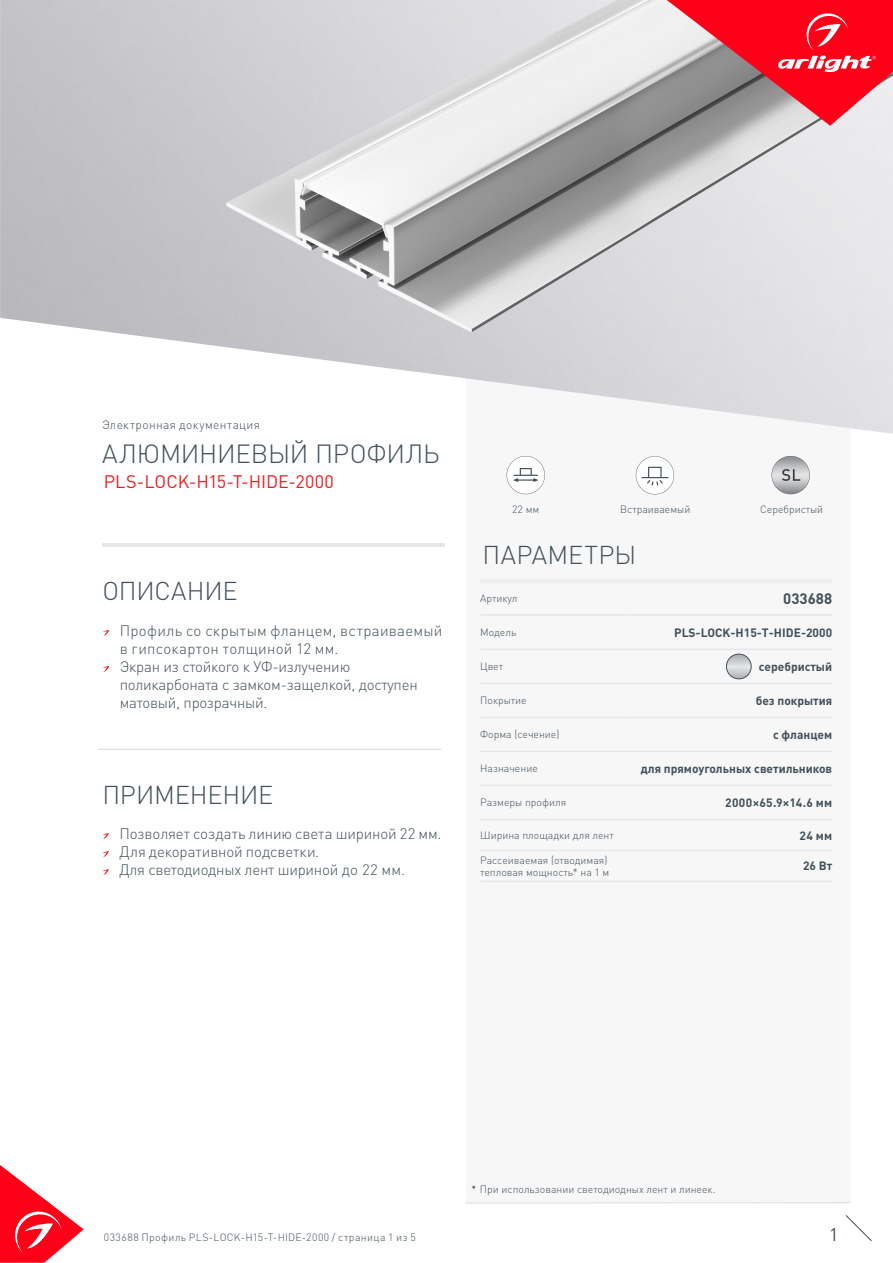
<style>
.page{position:relative;width:893px;height:1263px;background:#fff}
.page>*{position:absolute;margin:0;border:0;box-sizing:border-box;transform-origin:0 0}
.t1{font:300 25.95px "DIN Pro";letter-spacing:-.01em;color:#425159}
.t2{font:300 25.5px "DIN Pro";letter-spacing:-.005em;color:#425159}
.t3{font:300 25.5px "DIN Pro";letter-spacing:.015em;color:#425159}
.t4{font:18px "DIN Pro";letter-spacing:-.005em;color:#ee1d23}
.t5{font:18px "DIN Pro";color:#425159}
.t6{font:300 15px/18px "DIN Pro";letter-spacing:-.01em;color:#425159}
.t7{font:300 15px/18px "DIN Pro";letter-spacing:.02em;color:#425159}
.t8{font:700 15px "DIN Pro";color:#425159}
.t9{font:700 12px "DIN Pro";color:#425159}
.t10{font:300 12px "DIN Pro";letter-spacing:.03em;color:#425159}
.t11{font:700 12px "DIN Pro";letter-spacing:.02em;color:#425159}
.t12{font:300 10.5px/12.6px "DIN Pro";color:#425159}
.t13{font:300 10.5px "DIN Pro";letter-spacing:.04em;color:#425159}
.s1{color:#231f20}
</style>
<div class="page">
<svg style="left:0;top:1165px;width:84px;height:98px"></svg>
<svg style="left:845px;top:1215px;width:27px;height:26px"></svg>
<div style="left:466px;top:250px;width:384px;height:953px;background:#f7f7f8"></div>
<img style="left:0;top:0;width:893px;height:434px">
<svg style="left:772px;top:456px;width:38px;height:38px"></svg>
<hr style="left:102px;top:543px;width:342px;height:3px;background:#e6e7e9">
<hr style="left:480px;top:579px;width:148px;height:4px;background:#eeeeef">
<hr style="left:628px;top:579px;width:204px;height:4px;background:#eeeeef">
<hr style="left:480px;top:614px;width:148px;height:1px;background:#e6e7e9">
<hr style="left:628px;top:614px;width:204px;height:1px;background:#e6e7e9">
<hr style="left:480px;top:649px;width:148px;height:1px;background:#e6e7e9">
<hr style="left:628px;top:649px;width:204px;height:1px;background:#e6e7e9">
<hr style="left:480px;top:683px;width:148px;height:1px;background:#e6e7e9">
<hr style="left:628px;top:683px;width:204px;height:1px;background:#e6e7e9">
<hr style="left:480px;top:717px;width:148px;height:1px;background:#e6e7e9">
<hr style="left:628px;top:717px;width:204px;height:1px;background:#e6e7e9">
<hr style="left:480px;top:751px;width:148px;height:1px;background:#e6e7e9">
<hr style="left:628px;top:751px;width:204px;height:1px;background:#e6e7e9">
<hr style="left:480px;top:785px;width:148px;height:1px;background:#e6e7e9">
<hr style="left:628px;top:785px;width:204px;height:1px;background:#e6e7e9">
<hr style="left:480px;top:819px;width:148px;height:1px;background:#e6e7e9">
<hr style="left:628px;top:819px;width:204px;height:1px;background:#e6e7e9">
<hr style="left:480px;top:850px;width:148px;height:1px;background:#e6e7e9">
<hr style="left:628px;top:850px;width:204px;height:1px;background:#e6e7e9">
<hr style="left:480px;top:880px;width:148px;height:2px;background:#e6e7e9">
<hr style="left:628px;top:880px;width:204px;height:2px;background:#e6e7e9">
<hr style="left:466px;top:1202px;width:384px;height:1px;background:#dcdddf">
<svg style="left:667px;top:0;width:226px;height:126px;background:#dd515f"></svg>
<svg style="left:103px;top:630px;width:6px;height:6px"></svg>
<svg style="left:103px;top:666px;width:6px;height:6px"></svg>
<svg style="left:103px;top:833px;width:6px;height:6px"></svg>
<svg style="left:103px;top:851px;width:6px;height:6px"></svg>
<svg style="left:103px;top:869px;width:6px;height:6px"></svg>
<hr style="left:99px;top:749px;width:342px;height:1px;background:#dcdddf">
<svg style="left:726px;top:654px;width:25px;height:25px"></svg>
<div style="left:726px;top:654px;width:26px;height:25px;border:1px solid #425159;border-radius:50%"></div>
<svg style="left:507px;top:456px;width:38px;height:38px"></svg>
<svg style="left:636px;top:456px;width:38px;height:38px"></svg>
<p class="t10" style="left:102px;top:417px;width:160px">Электронная документация</p>
<p class="t1" style="left:102px;top:436px;width:339px">АЛЮМИНИЕВЫЙ ПРОФИЛЬ</p>
<p class="t4" style="left:104px;top:470px;width:232px">PLS-LOCK-H15-T-HIDE-2000</p>
<p class="t2" style="left:102px;top:573px;width:137px">ОПИСАНИЕ</p>
<p class="t7" style="left:120px;top:621px;width:324px">Профиль со скрытым фланцем, встраиваемый в гипсокартон толщиной 12 мм.</p>
<p class="t6" style="left:120px;top:657px;width:300px">Экран из стойкого к УФ-излучению поликарбоната с замком-защелкой, доступен матовый, прозрачный.</p>
<p class="t2" style="left:102px;top:777px;width:172px">ПРИМЕНЕНИЕ</p>
<p class="t6" style="left:119px;top:824px;width:323px">Позволяет создать линию света шириной 22 мм.</p>
<p class="t6" style="left:119px;top:842px;width:201px">Для декоративной подсветки.</p>
<p class="t6" style="left:119px;top:860px;width:287px">Для светодиодных лент шириной до 22 мм.</p>
<p class="t12" style="left:512px;top:502px;width:29px">22 мм</p>
<p class="t12" style="left:760px;top:502px;width:65px">Серебристый</p>
<p class="t12" style="left:620px;top:502px;width:72px">Встраиваемый</p>
<p class="t3" style="left:483px;top:537px;width:155px">ПАРАМЕТРЫ</p>
<p class="t12" style="left:480px;top:591px;width:39px">Артикул</p>
<p class="t8" style="left:783px;top:588px;width:50px">033688</p>
<p class="t12" style="left:480px;top:625px;width:38px">Модель</p>
<p class="t9" style="left:674px;top:624px;width:160px">PLS-LOCK-H15-T-HIDE-2000</p>
<p class="t12" style="left:480px;top:660px;width:24px">Цвет</p>
<p class="t9" style="left:759px;top:658px;width:75px">серебристый</p>
<p class="t12" style="left:480px;top:694px;width:48px">Покрытие</p>
<p class="t9" style="left:756px;top:692px;width:78px">без покрытия</p>
<p class="t12" style="left:480px;top:728px;width:81px">Форма (сечение)</p>
<p class="t9" style="left:773px;top:726px;width:61px">с фланцем</p>
<p class="t12" style="left:480px;top:762px;width:59px">Назначение</p>
<p class="t9" style="left:641px;top:760px;width:193px">для прямоугольных светильников</p>
<p class="t12" style="left:480px;top:796px;width:87px">Размеры профиля</p>
<p class="t11" style="left:725px;top:794px;width:108px">2000×65.9×14.6 мм</p>
<p class="t12" style="left:480px;top:828px;width:135px">Ширина площадки для лент</p>
<p class="t9" style="left:799px;top:827px;width:34px">24 мм</p>
<p class="t12" style="left:480px;top:853px;width:131px">Рассеиваемая (отводимая) тепловая мощность* на 1 м</p>
<p class="t9" style="left:803px;top:858px;width:31px">26 Вт</p>
<p class="t12" style="left:471px;top:1183px;width:246px"><span class="s1">*</span> При использовании светодиодных лент и линеек.</p>
<p class="t13" style="left:104px;top:1230px;width:314px">033688 Профиль PLS-LOCK-H15-T-HIDE-2000 / страница 1 из 5</p>
<h3 class="t5" style="left:829px;top:1222px;width:11px">1</h3>
</div>
